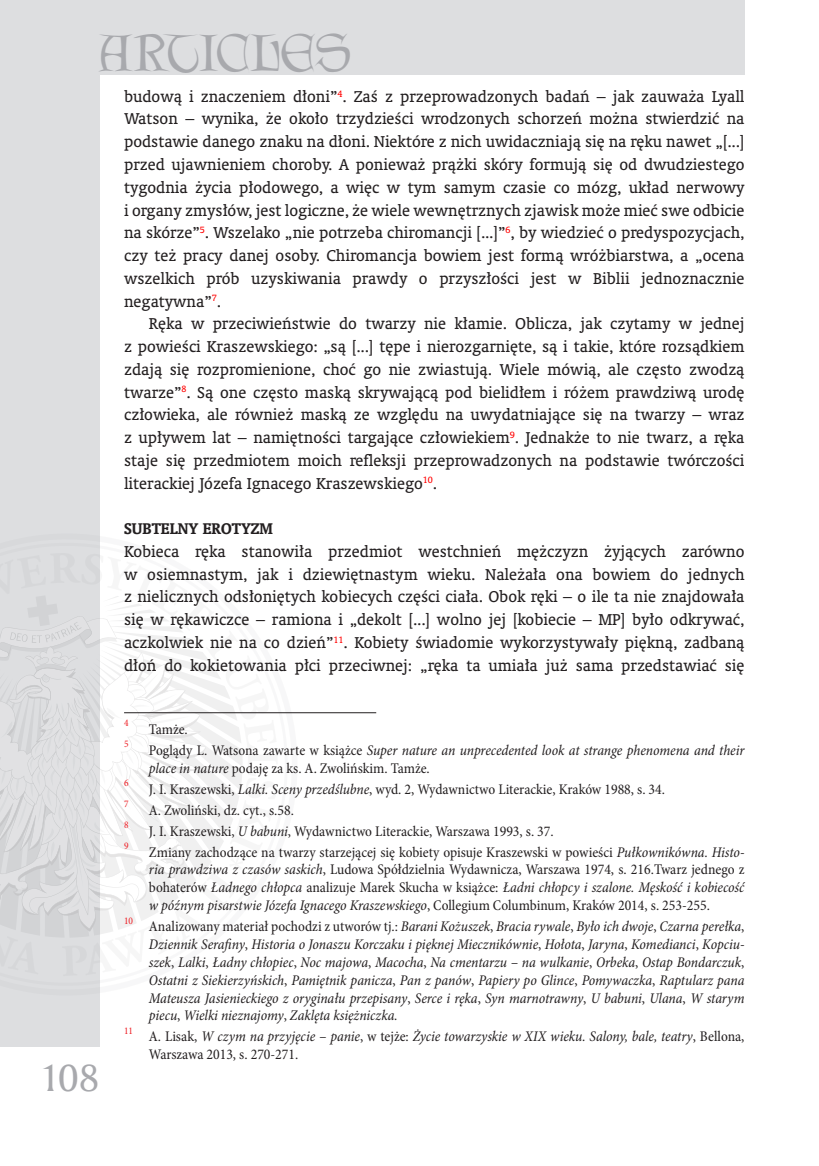
<style>
.page{position:relative;width:819px;height:1166px;background:#fff}
.page>*{position:absolute;margin:0;border:0;box-sizing:border-box;transform-origin:0 0}
.t1{font:46.55px "Lettergical PL";color:#a8a9ad}
.pagina-strony{font:36.75px "Amerigo PL";color:#a8a9ad}
.Normalny_PK{font:15.75px/22.8px "Oranda PL";color:#231f20;text-align:justify}
.Normalny_PK-2{font:700 15.75px "Oranda PL";color:#231f20}
.przypisy_PK{font:italic condensed 14.88px/17.8px "Minion Pro";letter-spacing:-.005em;color:#231f20}
.przypisy_PK-2{font:condensed 14.88px/17.8px "Minion Pro";color:#231f20;text-align:justify}
.przypisy_PK-3{font:condensed 10.15px "Minion Pro";color:#ee1d23}
.s1{font-style:normal}
.s2{font-style:italic}
</style>
<div class="page">
<div style="left:0;top:0;width:99px;height:1047px;background:#dddee0"></div>
<div style="left:0;top:0;width:744px;height:74px;background:#dddee0"></div>
<svg style="left:0;top:553px;width:278px;height:423px"></svg>
<hr style="left:124px;top:712px;width:252px;height:1px;background:#231f20">
<h1 class="t1" style="left:99px;top:25px;width:254px">ARTICLES</h1>
<p class="Normalny_PK" style="left:124px;top:85px;width:622px">budową i znaczeniem dłoni”<sup>4</sup>. Zaś z przeprowadzonych badań – jak zauważa Lyall Watson – wynika, że około trzydzieści wrodzonych schorzeń można stwierdzić na podstawie danego znaku na dłoni. Niektóre z nich uwidaczniają się na ręku nawet „[...] przed ujawnieniem choroby. A ponieważ prążki skóry formują się od dwudziestego tygodnia życia płodowego, a więc w tym samym czasie co mózg, układ nerwowy i organy zmysłów, jest logiczne, że wiele wewnętrznych zjawisk może mieć swe odbicie na skórze”<sup>5</sup>. Wszelako „nie potrzeba chiromancji [...]”<sup>6</sup>, by wiedzieć o predyspozycjach, czy też pracy danej osoby. Chiromancja bowiem jest formą wróżbiarstwa, a „ocena wszelkich prób uzyskiwania prawdy o przyszłości jest w Biblii jednoznacznie negatywna”<sup>7</sup>.</p>
<p class="Normalny_PK" style="left:124px;top:312px;width:622px;text-indent:25px">Ręka w przeciwieństwie do twarzy nie kłamie. Oblicza, jak czytamy w jednej z powieści Kraszewskiego: „są [...] tępe i nierozgarnięte, są i takie, które rozsądkiem zdają się rozpromienione, choć go nie zwiastują. Wiele mówią, ale często zwodzą twarze”<sup>8</sup>. Są one często maską skrywającą pod bielidłem i różem prawdziwą urodę człowieka, ale również maską ze względu na uwydatniające się na twarzy – wraz z upływem lat – namiętności targające człowiekiem<sup>9</sup>. Jednakże to nie twarz, a ręka staje się przedmiotem moich refleksji przeprowadzonych na podstawie twórczości literackiej Józefa Ignacego Kraszewskiego<sup>10</sup>.</p>
<p class="Normalny_PK-2" style="left:124px;top:518px;width:150px">SUBTELNY EROTYZM</p>
<p class="Normalny_PK" style="left:124px;top:540px;width:622px">Kobieca ręka stanowiła przedmiot westchnień mężczyzn żyjących zarówno w osiemnastym, jak i dziewiętnastym wieku. Należała ona bowiem do jednych z nielicznych odsłoniętych kobiecych części ciała. Obok ręki – o ile ta nie znajdowała się w rękawiczce – ramiona i „dekolt [...] wolno jej [kobiecie – MP] było odkrywać, aczkolwiek nie na co dzień”<sup>11</sup>. Kobiety świadomie wykorzystywały piękną, zadbaną dłoń do kokietowania płci przeciwnej: „ręka ta umiała już sama przedstawiać się</p>
<p class="przypisy_PK-3" style="left:124px;top:716px;width:6px">4</p>
<p class="przypisy_PK-2" style="left:149px;top:720px;width:40px">Tamże.</p>
<p class="przypisy_PK-3" style="left:124px;top:737px;width:6px">5</p>
<p class="przypisy_PK" style="left:149px;top:741px;width:597px"><span class="s1">Poglądy L. Watsona zawarte w książce</span> Super nature an unprecedented look at strange phenomena and their place in nature <span class="s1">podaję za ks. A. Zwolińskim. Tamże.</span></p>
<p class="przypisy_PK-3" style="left:124px;top:776px;width:6px">6</p>
<p class="przypisy_PK-2" style="left:149px;top:780px;width:517px">J. I. Kraszewski, <span class="s2">Lalki. Sceny przedślubne</span>, wyd. 2, Wydawnictwo Literackie, Kraków 1988, s. 34.</p>
<p class="przypisy_PK-3" style="left:124px;top:797px;width:6px">7</p>
<p class="przypisy_PK-2" style="left:149px;top:801px;width:147px">A. Zwoliński, dz. cyt., s.58.</p>
<p class="przypisy_PK-3" style="left:124px;top:818px;width:6px">8</p>
<p class="przypisy_PK-2" style="left:149px;top:822px;width:406px">J. I. Kraszewski, <span class="s2">U babuni</span>, Wydawnictwo Literackie, Warszawa 1993, s. 37.</p>
<p class="przypisy_PK-3" style="left:124px;top:839px;width:6px">9</p>
<p class="przypisy_PK-2" style="left:149px;top:843px;width:597px">Zmiany zachodzące na twarzy starzejącej się kobiety opisuje Kraszewski w powieści <span class="s2">Pułkownikówna. Histo&shy;ria prawdziwa z czasów saskich</span>, Ludowa Spółdzielnia Wydawnicza, Warszawa 1974, s. 216.Twarz jednego z bohaterów <span class="s2">Ładnego chłopca</span> analizuje Marek Skucha w książce: <span class="s2">Ładni chłopcy i szalone. Męskość i kobiecość w późnym pisarstwie Józefa Ignacego Kraszewskiego</span>, Collegium Columbinum, Kraków 2014, s. 253-255.</p>
<p class="przypisy_PK-3" style="left:124px;top:914px;width:11px">10</p>
<p class="przypisy_PK" style="left:149px;top:917px;width:597px;text-align:justify"><span class="s1">Analizowany materiał pochodzi z utworów tj.:</span> Barani Kożuszek<span class="s1">,</span> Bracia rywale<span class="s1">,</span> Było ich dwoje<span class="s1">,</span> Czarna perełka<span class="s1">, </span>Dziennik Serafiny<span class="s1">,</span> Historia o Jonaszu Korczaku i pięknej Miecznikównie<span class="s1">,</span> Hołota<span class="s1">,</span> Jaryna<span class="s1">,</span> Komedianci<span class="s1">,</span> Kopciu&shy;szek<span class="s1">,</span> Lalki<span class="s1">,</span> Ładny chłopiec<span class="s1">,</span> Noc majowa<span class="s1">,</span> Macocha<span class="s1">,</span> Na cmentarzu – na wulkanie<span class="s1">,</span> Orbeka<span class="s1">,</span> Ostap Bondarczuk<span class="s1">, </span>Ostatni z Siekierzyńskich<span class="s1">,</span> Pamiętnik panicza<span class="s1">,</span> Pan z panów<span class="s1">,</span> Papiery po Glince<span class="s1">,</span> Pomywaczka<span class="s1">,</span> Raptularz pana Mateusza Jasienieckiego z oryginału przepisany<span class="s1">,</span> Serce i ręka<span class="s1">,</span> Syn marnotrawny<span class="s1">,</span> U babuni<span class="s1">,</span> Ulana<span class="s1">,</span> W starym piecu<span class="s1">,</span> Wielki nieznajomy<span class="s1">,</span> Zaklęta księżniczka.</p>
<p class="pagina-strony" style="left:39px;top:1053px;width:61px">108</p>
<p class="przypisy_PK-3" style="left:124px;top:1024px;width:11px">11</p>
<p class="przypisy_PK" style="left:149px;top:1028px;width:597px"><span class="s1">A. Lisak,</span> W czym na przyjęcie – panie<span class="s1">, w tejże:</span> Życie towarzyskie w XIX wieku. Salony, bale, teatry<span class="s1">, Bellona,<br>Warszawa 2013, s. 270-271.</span></p>
</div>
